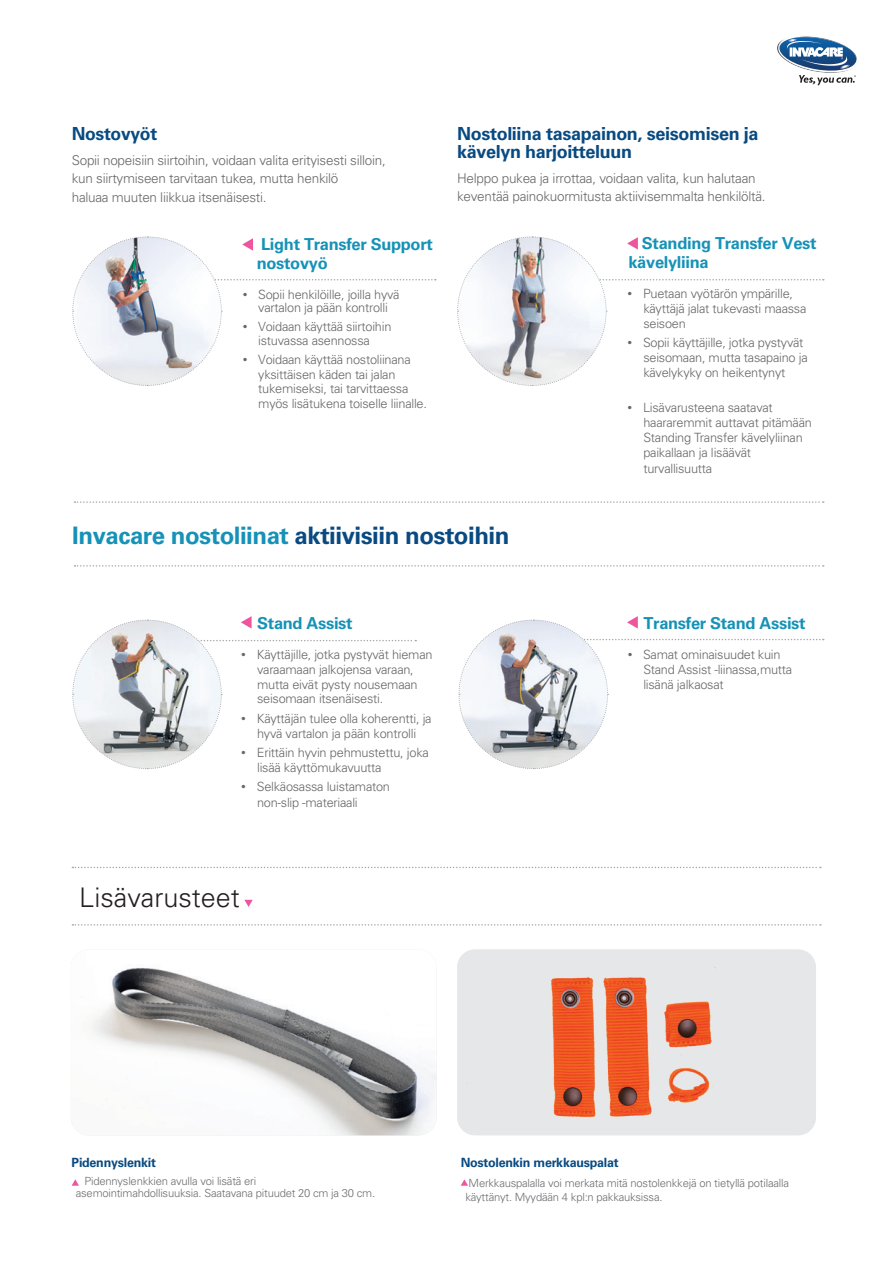
<style>
.page{position:relative;width:893px;height:1263px;background:#fff}
.page>*{position:absolute;margin:0;border:0;box-sizing:border-box;transform-origin:0 0}
.t1{font:300 27px "Univers LT Std";color:#231f20}
.t2{font:700 24px "Univers LT Std";letter-spacing:-.02em;color:#084a81}
.t3{font:700 18px/17.5px "Univers LT Std";letter-spacing:-.02em;color:#084a81}
.t4{font:700 16.5px/18.6px "Univers LT Std";letter-spacing:-.02em;color:#1692b7}
.t5{font:300 13.5px/18.5px "Univers LT Std";letter-spacing:-.02em;color:#67676a}
.t6{font:300 12.75px/14.9px "Univers LT Std";letter-spacing:-.02em;color:#67676a}
.t7{font:700 12.75px "Univers LT Std";letter-spacing:-.02em;color:#084a81}
.t8{font:300 11.25px/12.6px "Univers LT Std";letter-spacing:-.02em;color:#6c6d70}
.s1{font-family:"Gotham";font-weight:400}
.s2{color:#1692b7}
</style>
<div class="page">
<svg style="left:72px;top:236px;width:364px;height:150px"></svg>
<svg style="left:457px;top:236px;width:367px;height:150px"></svg>
<svg style="left:74px;top:565px;width:750px;height:2px"></svg>
<svg style="left:72px;top:616px;width:344px;height:154px"></svg>
<svg style="left:458px;top:616px;width:366px;height:154px"></svg>
<svg style="left:74px;top:501px;width:750px;height:2px"></svg>
<img style="left:71px;top:967px;width:365px;height:168px">
<svg style="left:72px;top:1179px;width:7px;height:7px"></svg>
<svg style="left:244px;top:900px;width:9px;height:7px"></svg>
<img style="left:457px;top:949px;width:359px;height:186px">
<svg style="left:461px;top:1179px;width:7px;height:7px"></svg>
<svg style="left:72px;top:924px;width:749px;height:2px"></svg>
<svg style="left:72px;top:867px;width:749px;height:1px"></svg>
<img style="left:800px;top:36px;width:13px;height:1px">
<svg style="left:778px;top:37px;width:79px;height:48px"></svg>
<h3 class="t3" style="left:72px;top:125px;width:87px">Nostovyöt</h3>
<p class="t5" style="left:72px;top:151px;width:316px">Sopii nopeisiin siirtoihin, voidaan valita erityisesti silloin, kun siirtymiseen tarvitaan tukea, mutta henkilö<br>haluaa muuten liikkua itsenäisesti.</p>
<p class="t4" style="left:257px;top:235px;width:178px">Light Transfer Support nostovyö</p>
<p class="t6" style="left:242px;top:288px;width:159px;line-height:12.5px;text-align:center"><span class="s1">•</span> Sopii henkilöille, joilla hyvä vartalon ja pään kontrolli</p>
<p class="t6" style="left:242px;top:320px;width:151px;line-height:13.5px;text-align:center"><span class="s1">•</span> Voidaan käyttää siirtoihin istuvassa asennossa</p>
<p class="t6" style="left:258px;top:352px;width:170px;text-indent:-16px"><span class="s1">•</span> Voidaan käyttää nostoliinana yksittäisen käden tai jalan tukemiseksi, tai tarvittaessa myös lisätukena toiselle liinalle.</p>
<h3 class="t3" style="left:457px;top:125px;width:303px">Nostoliina tasapainon, seisomisen ja kävelyn harjoitteluun</h3>
<p class="t5" style="left:457px;top:169px;width:310px;line-height:18px">Helppo pukea ja irrottaa, voidaan valita, kun halutaan keventää painokuormitusta aktiivisemmalta henkilöltä.</p>
<p class="t4" style="left:628px;top:233px;width:190px;text-indent:13px">Standing Transfer Vest kävelyliina</p>
<p class="t6" style="left:643px;top:286px;width:165px;text-indent:-16px"><span class="s1">•</span> Puetaan vyötärön ympärille, käyttäjä jalat tukevasti maassa seisoen</p>
<p class="t6" style="left:643px;top:335px;width:166px;text-indent:-16px"><span class="s1">•</span> Sopii käyttäjille, jotka pystyvät seisomaan, mutta tasapaino ja kävelykyky on heikentynyt</p>
<p class="t6" style="left:643px;top:399px;width:170px;line-height:15.3px;text-indent:-16px"><span class="s1">•</span> Lisävarusteena saatavat haararemmit auttavat pitämään<br>Standing Transfer kävelyliinan paikallaan ja lisäävät turvallisuutta</p>
<h2 class="t2" style="left:72px;top:521px;width:439px"><span class="s2">Invacare nostoliinat</span> aktiivisiin nostoihin</h2>
<p class="t4" style="left:257px;top:614px;width:97px">Stand Assist</p>
<p class="t6" style="left:257px;top:647px;width:177px;text-indent:-16px"><span class="s1">•</span> Käyttäjille, jotka pystyvät hieman varaamaan jalkojensa varaan, mutta eivät pysty nousemaan seisomaan itsenäisesti.</p>
<p class="t6" style="left:241px;top:711px;width:193px;text-align:center"><span class="s1">•</span> Käyttäjän tulee olla koherentti, ja hyvä vartalon ja pään kontrolli</p>
<p class="t6" style="left:257px;top:745px;width:173px;line-height:14.4px;text-indent:-16px"><span class="s1">•</span> Erittäin hyvin pehmustettu, joka lisää käyttömukavuutta</p>
<p class="t6" style="left:257px;top:779px;width:134px;line-height:15.3px;text-indent:-16px"><span class="s1">•</span> Selkäosassa luistamaton non-slip -materiaali</p>
<h1 class="t1" style="left:79px;top:881px;width:162px">Lisävarusteet</h1>
<p class="t4" style="left:643px;top:614px;width:164px">Transfer Stand Assist</p>
<p class="t6" style="left:643px;top:647px;width:150px;text-indent:-16px"><span class="s1">•</span> Samat ominaisuudet kuin<br>Stand Assist -liinassa,mutta lisänä jalkaosat</p>
<p class="t7" style="left:72px;top:1155px;width:86px">Pidennyslenkit</p>
<p class="t8" style="left:76px;top:1174px;width:301px;text-indent:9px">Pidennyslenkkien avulla voi lisätä eri asemointimahdollisuuksia. Saatavana pituudet 20 cm ja 30 cm.</p>
<p class="t7" style="left:461px;top:1155px;width:159px">Nostolenkin merkkauspalat</p>
<p class="t8" style="left:465px;top:1177px;width:325px;line-height:13.5px">Merkkauspalalla voi merkata mitä nostolenkkejä on tietyllä potilaalla käyttänyt. Myydään 4 kpl:n pakkauksissa.</p>
</div>
